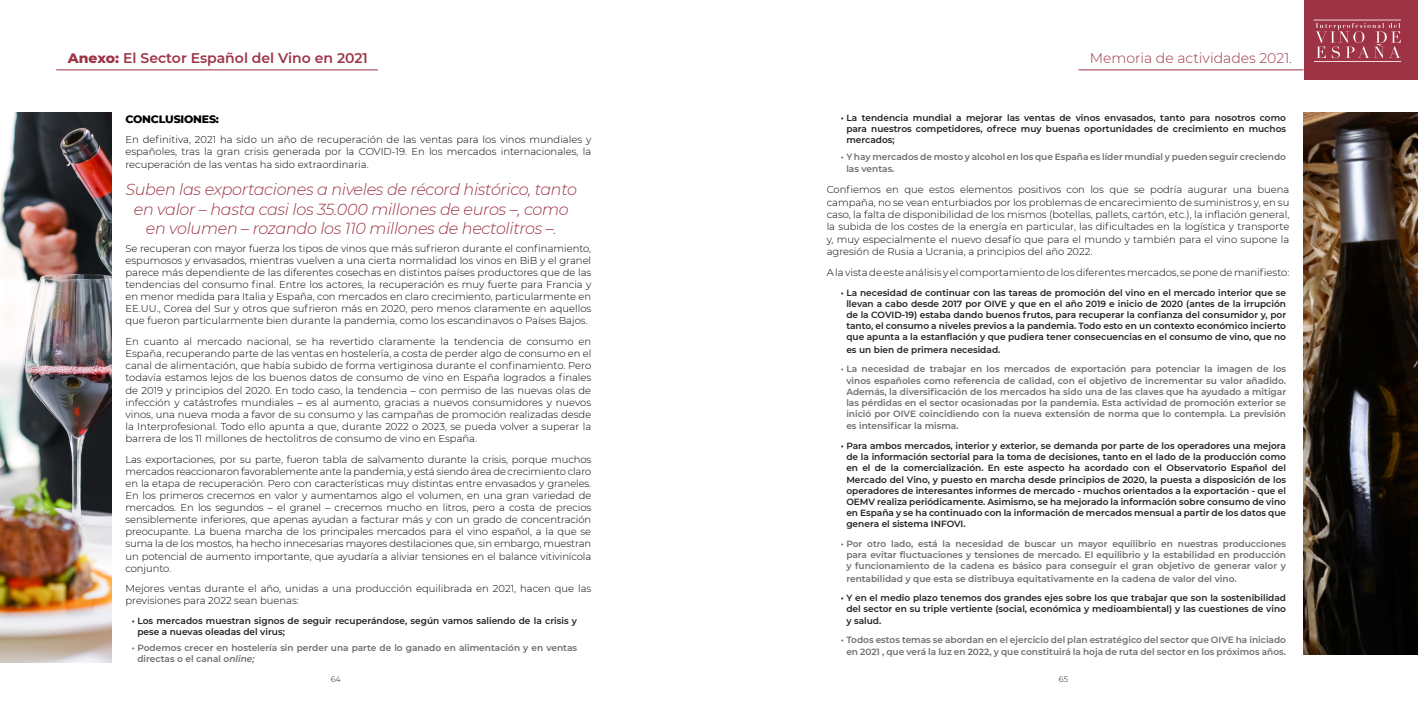
<style>
.page{position:relative;width:1418px;height:709px;background:#fff}
.page>*{position:absolute;margin:0;border:0;box-sizing:border-box;transform-origin:0 0}
.t1{font:italic 300 16px/19.3px "Montserrat";letter-spacing:-.02em;color:#9e3346;text-align:center}
.t2{font:600 14px "Montserrat";color:#9e3346}
.t3{font:300 14px "Montserrat";color:#9e3346}
.t4{font:800 11px "Montserrat";letter-spacing:-.02em;color:#000}
.t5{font:300 10px/12.1px "Montserrat";color:#000;text-align:justify}
.t6{font:600 9px/11.2px "Montserrat";color:#231f20;text-align:justify}
.t7{font:600 9px/11.2px "Montserrat";color:#6c6d70}
.t8{font:300 8px "Montserrat";color:#231f20}
.s1{font-weight:800}
.s2{font-style:italic}
</style>
<div class="page">
<div style="left:1303px;top:0;width:114px;height:80px;background:#9e3346"></div>
<svg style="left:1313px;top:20px;width:88px;height:42px"></svg>
<img style="left:1303px;top:113px;width:114px;height:541px">
<img style="left:0;top:112px;width:111px;height:550px">
<hr style="left:56px;top:70px;width:322px;height:1px;background:#9e3346">
<hr style="left:1078px;top:70px;width:225px;height:1px;background:#9e3346">
<p class="t2" style="left:68px;top:48px;width:302px"><span class="s1">Anexo:</span> El Sector Español del Vino en 2021</p>
<p class="t3" style="left:1089px;top:49px;width:204px">Memoria de actividades 2021.</p>
<p class="t4" style="left:125px;top:111px;width:95px">CONCLUSIONES:</p>
<p class="t5" style="left:125px;top:133px;width:467px">En definitiva, 2021 ha sido un año de recuperación de las ventas para los vinos mundiales y españoles, tras la gran crisis generada por la COVID-19. En los mercados internacionales, la recuperación de las ventas ha sido extraordinaria.</p>
<p class="t1" style="left:125px;top:179px;width:453px">Suben las exportaciones a niveles de récord histórico, tanto en valor – hasta casi los 35.000 millones de euros –, como en volumen – rozando los 110 millones de hectolitros –.</p>
<p class="t5" style="left:125px;top:242px;width:467px">Se recuperan con mayor fuerza los tipos de vinos que más sufrieron durante el confinamiento, espumosos y envasados, mientras vuelven a una cierta normalidad los vinos en BiB y el granel parece más dependiente de las diferentes cosechas en distintos países productores que de las tendencias del consumo final. Entre los actores, la recuperación es muy fuerte para Francia y en menor medida para Italia y España, con mercados en claro crecimiento, particularmente en EE.UU., Corea del Sur y otros que sufrieron más en 2020, pero menos claramente en aquellos que fueron particularmente bien durante la pandemia, como los escandinavos o Países Bajos.</p>
<p class="t5" style="left:125px;top:335px;width:467px">En cuanto al mercado nacional, se ha revertido claramente la tendencia de consumo en España, recuperando parte de las ventas en hostelería, a costa de perder algo de consumo en el canal de alimentación, que había subido de forma vertiginosa durante el confinamiento. Pero todavía estamos lejos de los buenos datos de consumo de vino en España logrados a finales de 2019 y principios del 2020. En todo caso, la tendencia – con permiso de las nuevas olas de infección y catástrofes mundiales – es al aumento, gracias a nuevos consumidores y nuevos vinos, una nueva moda a favor de su consumo y las campañas de promoción realizadas desde la Interprofesional. Todo ello apunta a que, durante 2022 o 2023, se pueda volver a superar la barrera de los 11 millones de hectolitros de consumo de vino en España.</p>
<p class="t5" style="left:125px;top:453px;width:467px">Las exportaciones, por su parte, fueron tabla de salvamento durante la crisis, porque muchos mercados reaccionaron favorablemente ante la pandemia, y está siendo área de crecimiento claro en la etapa de recuperación. Pero con características muy distintas entre envasados y graneles.<br>En los primeros crecemos en valor y aumentamos algo el volumen, en una gran variedad de mercados. En los segundos – el granel – crecemos mucho en litros, pero a costa de precios sensiblemente inferiores, que apenas ayudan a facturar más y con un grado de concentración preocupante. La buena marcha de los principales mercados para el vino español, a la que se suma la de los mostos, ha hecho innecesarias mayores destilaciones que, sin embargo, muestran un potencial de aumento importante, que ayudaría a aliviar tensiones en el balance vitivinícola conjunto.</p>
<p class="t5" style="left:125px;top:582px;width:467px">Mejores ventas durante el año, unidas a una producción equilibrada en 2021, hacen que las previsiones para 2022 sean buenas:</p>
<p class="t6" style="left:137px;top:614px;width:441px;line-height:10.9px;text-indent:-5px">• Los mercados muestran signos de seguir recuperándose, según vamos saliendo de la crisis y pese a nuevas oleadas del virus;</p>
<p class="t7" style="left:137px;top:642px;width:441px;line-height:10.9px;text-indent:-5px">• Podemos crecer en hostelería sin perder una parte de lo ganado en alimentación y en ventas directas o el canal <span class="s2">online;</span></p>
<p class="t6" style="left:846px;top:112px;width:441px;text-indent:-5px">• La tendencia mundial a mejorar las ventas de vinos envasados, tanto para nosotros como para nuestros competidores, ofrece muy buenas oportunidades de crecimiento en muchos mercados;</p>
<p class="t7" style="left:846px;top:150px;width:441px;line-height:12.4px;text-indent:-5px">• Y hay mercados de mosto y alcohol en los que España es líder mundial y pueden seguir creciendo las ventas.</p>
<p class="t5" style="left:826px;top:183px;width:464px;line-height:12.4px">Confiemos en que estos elementos positivos con los que se podría augurar una buena campaña, no se vean enturbiados por los problemas de encarecimiento de suministros y, en su caso, la falta de disponibilidad de los mismos (botellas, pallets, cartón, etc.), la inflación general, la subida de los costes de la energía en particular, las dificultades en la logística y transporte y, muy especialmente el nuevo desafío que para el mundo y también para el vino supone la agresión de Rusia a Ucrania, a principios del año 2022.</p>
<p class="t5" style="left:826px;top:266px;width:464px">A la vista de este análisis y el comportamiento de los diferentes mercados, se pone de manifiesto:</p>
<p class="t6" style="left:846px;top:286px;width:441px;text-indent:-5px">• La necesidad de continuar con las tareas de promoción del vino en el mercado interior que se llevan a cabo desde 2017 por OIVE y que en el año 2019 e inicio de 2020 (antes de la irrupción de la COVID-19) estaba dando buenos frutos, para recuperar la confianza del consumidor y, por tanto, el consumo a niveles previos a la pandemia. Todo esto en un contexto económico incierto que apunta a la estanflación y que pudiera tener consecuencias en el consumo de vino, que no</p>
<p class="t6" style="left:846px;top:343px;width:155px">es un bien de primera necesidad.</p>
<p class="t7" style="left:846px;top:363px;width:441px;text-align:justify;text-indent:-5px">• La necesidad de trabajar en los mercados de exportación para potenciar la imagen de los vinos españoles como referencia de calidad, con el objetivo de incrementar su valor añadido.<br>Además, la diversificación de los mercados ha sido una de las claves que ha ayudado a mitigar las pérdidas en el sector ocasionadas por la pandemia. Esta actividad de promoción exterior se inició por OIVE coincidiendo con la nueva extensión de norma que lo contempla. La previsión</p>
<p class="t7" style="left:846px;top:420px;width:114px">es intensificar la misma.</p>
<p class="t6" style="left:846px;top:440px;width:441px;text-indent:-5px">• Para ambos mercados, interior y exterior, se demanda por parte de los operadores una mejora de la información sectorial para la toma de decisiones, tanto en el lado de la producción como en el de la comercialización. En este aspecto ha acordado con el Observatorio Español del Mercado del Vino, y puesto en marcha desde principios de 2020, la puesta a disposición de los operadores de interesantes informes de mercado - muchos orientados a la exportación - que el OEMV realiza periódicamente. Asimismo, se ha mejorado la información sobre consumo de vino en España y se ha continuado con la información de mercados mensual a partir de los datos que genera el sistema INFOVI.</p>
<p class="t7" style="left:846px;top:537px;width:441px;text-align:justify;text-indent:-5px">• Por otro lado, está la necesidad de buscar un mayor equilibrio en nuestras producciones para evitar fluctuaciones y tensiones de mercado. El equilibrio y la estabilidad en producción y funcionamiento de la cadena es básico para conseguir el gran objetivo de generar valor y</p>
<p class="t7" style="left:846px;top:572px;width:392px">rentabilidad y que esta se distribuya equitativamente en la cadena de valor del vino.</p>
<p class="t6" style="left:846px;top:592px;width:441px;text-indent:-5px">• Y en el medio plazo tenemos dos grandes ejes sobre los que trabajar que son la sostenibilidad del sector en su triple vertiente (social, económica y medioambiental) y las cuestiones de vino y salud.</p>
<p class="t7" style="left:840px;top:634px;width:447px;text-align:right">• Todos estos temas se abordan en el ejercicio del plan estratégico del sector que OIVE ha iniciado en 2021 , que verá la luz en 2022, y que constituirá la hoja de ruta del sector en los próximos años.</p>
<p class="t8" style="left:331px;top:674px;width:12px">64</p>
<p class="t8" style="left:1058px;top:674px;width:11px">65</p>
</div>
